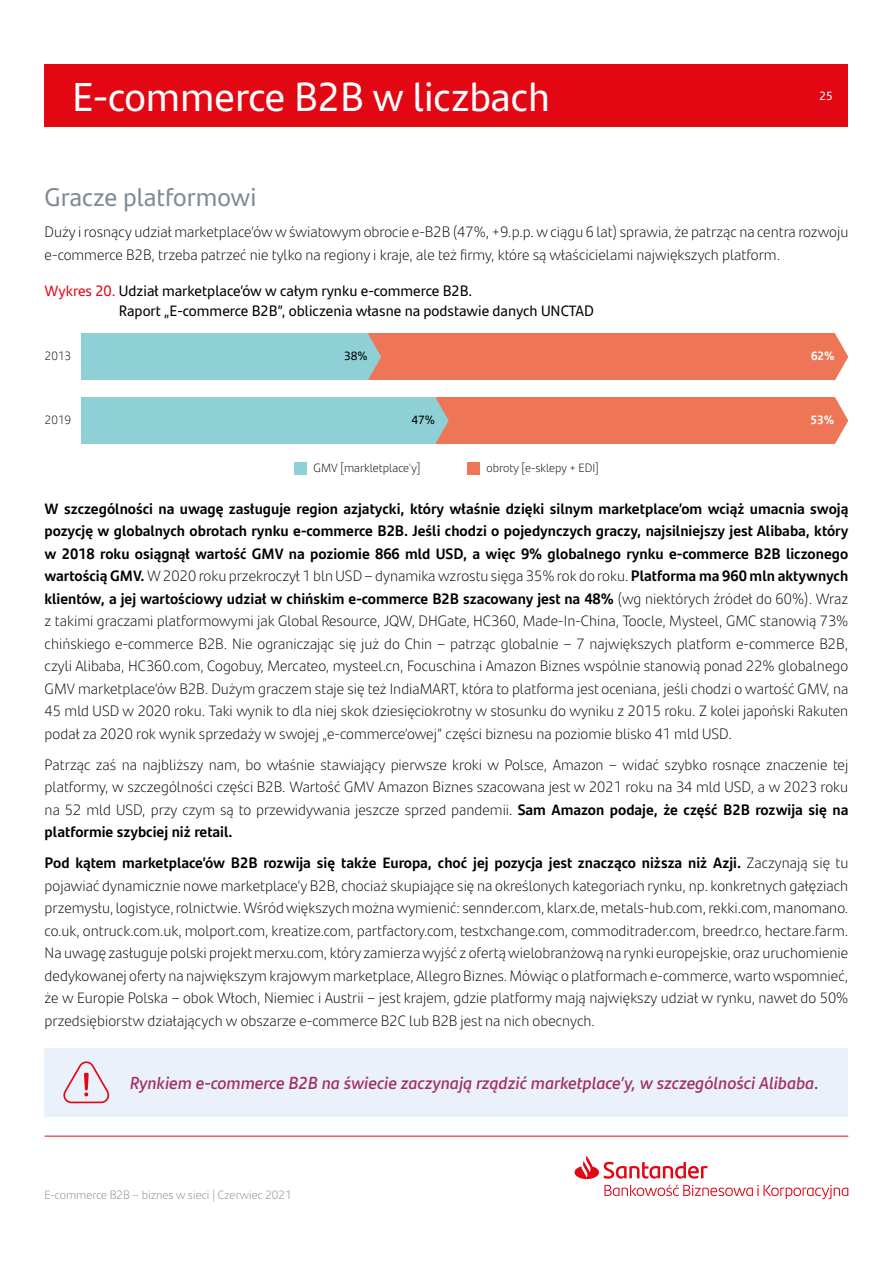
<style>
.page{position:relative;width:893px;height:1263px;background:#fff}
.page>*{position:absolute;margin:0;border:0;box-sizing:border-box;transform-origin:0 0}
.t1{font:40.5px "Santander Text";color:#fff}
.t2{font:25.5px "Santander Text";color:#808b94}
.t3{font:italic 600 17.25px "Santander Text";color:#a33060}
.t4{font:300 15px/22.5px "Santander Text";color:#000;text-align:justify}
.t5{font:15px/19.5px "Santander Text";color:#000}
.t6{font:300 12px "Santander Text";color:#000}
.t7{font:300 12px "Santander Text";color:#808b94}
.t8{font:700 12px "Santander Text";color:#fff}
.t9{font:12px "Santander Text";color:#000}
.t10{font:12px "Santander Text";color:#fff}
.s1{color:#e30613}
.s2{font-weight:700}
</style>
<div class="page">
<div style="left:45px;top:64px;width:803px;height:62px;background:#e30613"></div>
<svg style="left:604px;top:1185px;width:244px;height:14px"></svg>
<svg style="left:574px;top:1155px;width:133px;height:24px"></svg>
<hr style="left:45px;top:1136px;width:803px;height:1px;background:#e30613">
<div style="left:368px;top:333px;width:467px;height:47px;background:#ee7656"></div>
<div style="left:435px;top:397px;width:400px;height:47px;background:#ee7656"></div>
<div style="left:81px;top:333px;width:287px;height:47px;background:#8fd0d7"></div>
<div style="left:81px;top:397px;width:354px;height:47px;background:#8fd0d7"></div>
<svg style="left:368px;top:334px;width:13px;height:46px"></svg>
<svg style="left:435px;top:397px;width:14px;height:47px"></svg>
<svg style="left:835px;top:397px;width:13px;height:47px"></svg>
<svg style="left:835px;top:333px;width:13px;height:47px"></svg>
<div style="left:294px;top:462px;width:13px;height:13px;background:#8fd0d7"></div>
<div style="left:467px;top:462px;width:13px;height:13px;background:#ee7656"></div>
<div style="left:45px;top:1049px;width:803px;height:68px;background:#eaf1fa"></div>
<svg style="left:63px;top:1061px;width:47px;height:42px"></svg>
<h1 class="t1" style="left:72px;top:66px;width:479px">E-commerce B2B w liczbach</h1>
<p class="t10" style="left:819px;top:86px;width:15px">25</p>
<h2 class="t2" style="left:45px;top:178px;width:213px">Gracze platformowi</h2>
<p class="t4" style="left:45px;top:220px;width:805px">Duży i rosnący udział marketplace’ów w światowym obrocie e-B2B (47%, +9.p.p. w ciągu 6 lat) sprawia, że patrząc na centra rozwoju e-commerce B2B, trzeba patrzeć nie tylko na regiony i kraje, ale też firmy, które są właścicielami największych platform.</p>
<p class="t5" style="left:119px;top:280px;width:477px;text-indent:-74px"><span class="s1">Wykres 20.</span> Udział marketplace’ów w całym rynku e-commerce B2B.<br>Raport „E-commerce B2B”, obliczenia własne na podstawie danych UNCTAD</p>
<p class="t6" style="left:45px;top:347px;width:28px">2013</p>
<p class="t9" style="left:344px;top:347px;width:25px">38%</p>
<p class="t6" style="left:45px;top:411px;width:28px">2019</p>
<p class="t9" style="left:411px;top:411px;width:25px">47%</p>
<p class="t8" style="left:811px;top:346px;width:25px">62%</p>
<p class="t8" style="left:810px;top:410px;width:25px">53%</p>
<p class="t6" style="left:314px;top:459px;width:108px">GMV [markletplace'y]</p>
<p class="t6" style="left:487px;top:459px;width:114px">obroty [e-sklepy + EDI]</p>
<p class="t4" style="left:45px;top:497px;width:805px"><span class="s2">W szczególności na uwagę zasługuje region azjatycki, który właśnie dzięki silnym marketplace’om wciąż umacnia swoją pozycję w globalnych obrotach rynku e-commerce B2B. Jeśli chodzi o pojedynczych graczy, najsilniejszy jest Alibaba, który w 2018 roku osiągnął wartość GMV na poziomie 866 mld USD, a więc 9% globalnego rynku e-commerce B2B liczonego wartością GMV.</span> W 2020 roku przekroczył 1 bln USD – dynamika wzrostu sięga 35% rok do roku. <span class="s2">Platforma ma 960 mln aktywnych klientów, a jej wartościowy udział w chińskim e-commerce B2B szacowany jest na 48%</span> (wg niektórych źródeł do 60%). Wraz z takimi graczami platformowymi jak Global Resource, JQW, DHGate, HC360, Made-In-China, Toocle, Mysteel, GMC stanowią 73% chińskiego e-commerce B2B. Nie ograniczając się już do Chin – patrząc globalnie – 7 największych platform e-commerce B2B, czyli Alibaba, HC360.com, Cogobuy, Mercateo, mysteel.cn, Focuschina i Amazon Biznes wspólnie stanowią ponad 22% globalnego GMV marketplace’ów B2B. Dużym graczem staje się też IndiaMART, która to platforma jest oceniana, jeśli chodzi o wartość GMV, na 45 mld USD w 2020 roku. Taki wynik to dla niej skok dziesięciokrotny w stosunku do wyniku z 2015 roku. Z kolei japoński Rakuten podał za 2020 rok wynik sprzedaży w swojej „e-commerce’owej” części biznesu na poziomie blisko 41 mld USD.</p>
<p class="t4" style="left:45px;top:753px;width:805px">Patrząc zaś na najbliższy nam, bo właśnie stawiający pierwsze kroki w Polsce, Amazon – widać szybko rosnące znaczenie tej platformy, w szczególności części B2B. Wartość GMV Amazon Biznes szacowana jest w 2021 roku na 34 mld USD, a w 2023 roku na 52 mld USD, przy czym są to przewidywania jeszcze sprzed pandemii. <span class="s2">Sam Amazon podaje, że część B2B rozwija się na platformie szybciej niż retail.</span></p>
<p class="t4" style="left:45px;top:851px;width:805px"><span class="s2">Pod kątem marketplace’ów B2B rozwija się także Europa, choć jej pozycja jest znacząco niższa niż Azji.</span> Zaczynają się tu pojawiać dynamicznie nowe marketplace’y B2B, chociaż skupiające się na określonych kategoriach rynku, np. konkretnych gałęziach przemysłu, logistyce, rolnictwie. Wśród większych można wymienić: sennder.com, klarx.de, metals-hub.com, rekki.com, manomano. co.uk, ontruck.com.uk, molport.com, kreatize.com, partfactory.com, testxchange.com, commoditrader.com, breedr.co, hectare.farm.<br>Na uwagę zasługuje polski projekt merxu.com, który zamierza wyjść z ofertą wielobranżową na rynki europejskie, oraz uruchomienie dedykowanej oferty na największym krajowym marketplace, Allegro Biznes. Mówiąc o platformach e-commerce, warto wspomnieć, że w Europie Polska – obok Włoch, Niemiec i Austrii – jest krajem, gdzie platformy mają największy udział w rynku, nawet do 50% przedsiębiorstw działających w obszarze e-commerce B2C lub B2B jest na nich obecnych.</p>
<p class="t3" style="left:130px;top:1070px;width:691px">Rynkiem e-commerce B2B na świecie zaczynają rządzić marketplace’y, w szczególności Alibaba.</p>
<p class="t7" style="left:45px;top:1186px;width:249px">E-commerce B2B – biznes w sieci | Czerwiec 2021</p>
</div>
